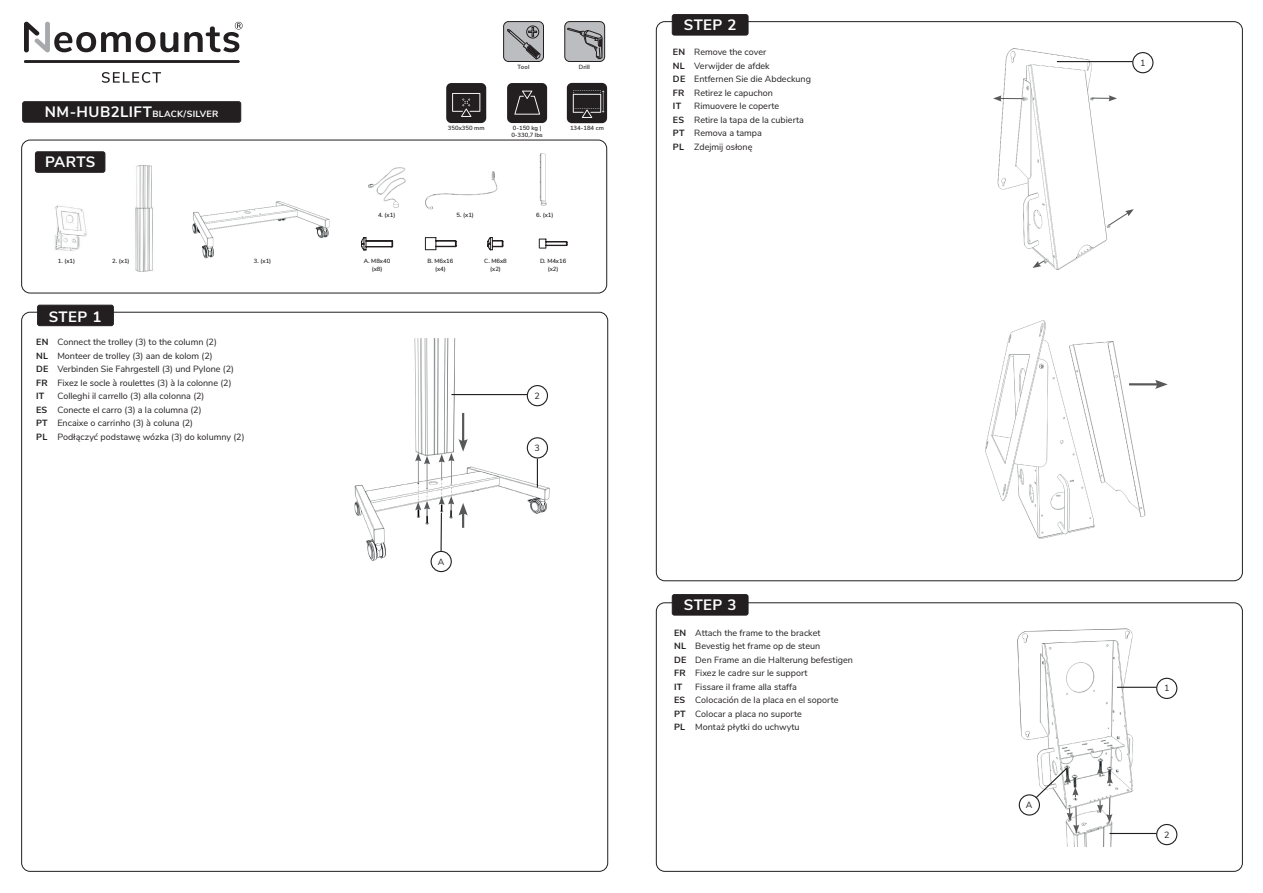
<style>
.page{position:relative;width:1263px;height:893px;background:#fff}
.page>*{position:absolute;margin:0;border:0;box-sizing:border-box;transform-origin:0 0}
.t1{font:700 15px "Nunito Sans";letter-spacing:.03em;color:#fff}
.t2{font:9px/13.5px "Nunito Sans";color:#231f20}
.t3{font:700 9px/13.5px "Nunito Sans";letter-spacing:.03em;color:#231f20}
.t4{font:700 9px "Nunito Sans";letter-spacing:.03em;color:#fff}
.t5{font:600 6px/7.2px "Nunito Sans";color:#231f20;text-align:center}
.s1{font-size:15px}
</style>
<div class="page">
<div style="left:656px;top:602px;width:587px;height:270px;border:1px solid #231f20;border-radius:9px"></div>
<div style="left:672px;top:595px;width:76px;height:20px;background:#231f20;border-radius:2px"></div>
<div style="left:672px;top:594px;width:76px;height:21px;border:1px solid #231f20;border-radius:2px"></div>
<div style="left:672px;top:15px;width:76px;height:20px;background:#231f20;border-radius:2px"></div>
<div style="left:672px;top:14px;width:76px;height:21px;border:1px solid #231f20;border-radius:2px"></div>
<div style="left:38px;top:305px;width:75px;height:21px;background:#231f20;border-radius:2px"></div>
<div style="left:37px;top:305px;width:77px;height:21px;border:1px solid #231f20;border-radius:2px"></div>
<div style="left:23px;top:102px;width:218px;height:20px;background:#231f20;border-radius:2px"></div>
<div style="left:22px;top:101px;width:219px;height:22px;border:1px solid #231f20;border-radius:2px"></div>
<div style="left:21px;top:140px;width:586px;height:153px;border:1px solid #231f20;border-radius:9px"></div>
<svg style="left:184px;top:22px;width:59px;height:30px"></svg>
<svg style="left:24px;top:22px;width:154px;height:30px"></svg>
<svg style="left:102px;top:72px;width:59px;height:11px"></svg>
<svg style="left:24px;top:60px;width:216px;height:3px"></svg>
<div style="left:35px;top:152px;width:70px;height:20px;background:#231f20;border-radius:2px"></div>
<div style="left:35px;top:151px;width:70px;height:22px;border:1px solid #231f20;border-radius:2px"></div>
<div style="left:504px;top:22px;width:39px;height:39px;background:#bcbdc0;border-radius:5px"></div>
<div style="left:503px;top:21px;width:41px;height:41px;border:1px solid #231f20;border-radius:5px"></div>
<div style="left:526px;top:26px;width:13px;height:13px;border:1px solid #231f20;border-radius:50%"></div>
<svg style="left:507px;top:27px;width:34px;height:34px"></svg>
<div style="left:565px;top:21px;width:40px;height:41px;border:1px solid #231f20;border-radius:5px"></div>
<svg style="left:566px;top:21px;width:37px;height:41px;background:#9e9ea1"></svg>
<div style="left:507px;top:83px;width:40px;height:40px;background:#231f20;border-radius:5px"></div>
<svg style="left:514px;top:91px;width:26px;height:24px"></svg>
<div style="left:446px;top:83px;width:40px;height:40px;background:#231f20;border-radius:5px"></div>
<svg style="left:452px;top:93px;width:28px;height:24px"></svg>
<svg style="left:567px;top:83px;width:40px;height:40px;background:#373334"></svg>
<img style="left:55px;top:205px;width:32px;height:46px">
<img style="left:135px;top:165px;width:18px;height:107px">
<img style="left:192px;top:201px;width:138px;height:58px">
<img style="left:368px;top:167px;width:38px;height:41px">
<img style="left:425px;top:171px;width:73px;height:39px">
<img style="left:539px;top:153px;width:8px;height:53px">
<svg style="left:361px;top:238px;width:32px;height:12px"></svg>
<svg style="left:488px;top:237px;width:15px;height:13px"></svg>
<svg style="left:539px;top:239px;width:28px;height:10px"></svg>
<img style="left:354px;top:338px;width:196px;height:230px">
<hr style="left:462px;top:413px;width:2px;height:30px;background:#57585a">
<svg style="left:439px;top:439px;width:29px;height:89px"></svg>
<svg style="left:415px;top:453px;width:15px;height:63px"></svg>
<img style="left:997px;top:48px;width:157px;height:222px">
<svg style="left:1108px;top:209px;width:26px;height:17px"></svg>
<svg style="left:1092px;top:95px;width:25px;height:6px"></svg>
<svg style="left:1032px;top:260px;width:13px;height:8px"></svg>
<svg style="left:993px;top:95px;width:30px;height:7px"></svg>
<img style="left:985px;top:320px;width:171px;height:219px">
<img style="left:1017px;top:628px;width:161px;height:218px">
<hr style="left:440px;top:513px;width:2px;height:38px;background:#231f20">
<div style="left:431px;top:551px;width:21px;height:21px;border:1px solid #231f20;border-radius:50%"></div>
<hr style="left:452px;top:394px;width:75px;height:1px;background:#231f20">
<div style="left:527px;top:385px;width:21px;height:21px;border:1px solid #231f20;border-radius:50%"></div>
<svg style="left:537px;top:459px;width:1px;height:28px"></svg>
<div style="left:527px;top:437px;width:21px;height:21px;border:1px solid #231f20;border-radius:50%"></div>
<hr style="left:1057px;top:61px;width:75px;height:1px;background:#231f20">
<div style="left:1132px;top:52px;width:21px;height:21px;border:1px solid #231f20;border-radius:50%"></div>
<svg style="left:1155px;top:380px;width:13px;height:9px"></svg>
<hr style="left:1129px;top:383px;width:30px;height:2px;background:#57585a">
<hr style="left:1110px;top:833px;width:46px;height:1px;background:#231f20">
<div style="left:1156px;top:824px;width:21px;height:21px;border:1px solid #231f20;border-radius:50%"></div>
<hr style="left:1117px;top:687px;width:39px;height:1px;background:#231f20">
<div style="left:1156px;top:678px;width:21px;height:21px;border:1px solid #231f20;border-radius:50%"></div>
<div style="left:1019px;top:794px;width:21px;height:22px;border:1px solid #231f20;border-radius:50%"></div>
<svg style="left:1097px;top:766px;width:16px;height:19px"></svg>
<svg style="left:1067px;top:806px;width:12px;height:27px"></svg>
<svg style="left:1097px;top:797px;width:15px;height:25px"></svg>
<svg style="left:1035px;top:766px;width:43px;height:34px"></svg>
<svg style="left:425px;top:237px;width:31px;height:13px"></svg>
<p class="t4" style="left:45px;top:108px;width:175px"><span class="s1">NM-HUB2LIFT</span>BLACK/SILVER</p>
<h1 class="t1" style="left:45px;top:151px;width:52px">PARTS</h1>
<p class="t5" style="left:58px;top:257px;width:19px">1. (x1)</p>
<p class="t5" style="left:112px;top:257px;width:19px">2. (x1)</p>
<p class="t5" style="left:254px;top:257px;width:19px">3. (x1)</p>
<h1 class="t1" style="left:49px;top:306px;width:54px">STEP 1</h1>
<p class="t3" style="left:36px;top:335px;width:14px">EN<br>NL<br>DE<br>FR<br>IT<br>ES<br>PT<br>PL</p>
<p class="t2" style="left:57px;top:335px;width:189px">Connect the trolley (3) to the column (2)<br>Monteer de trolley (3) aan de kolom (2)<br>Verbinden Sie Fahrgestell (3) und Pylone (2)<br>Fixez le socle à roulettes (3) à la colonne (2)<br>Colleghi il carrello (3) alla colonna (2)<br>Conecte el carro (3) a la columna (2)<br>Encaixe o carrinho (3) à coluna (2)<br>Podłączyć podstawę wózka (3) do kolumny (2)</p>
<h1 class="t1" style="left:684px;top:14px;width:54px">STEP 2</h1>
<p class="t3" style="left:673px;top:45px;width:14px">EN<br>NL<br>DE<br>FR<br>IT<br>ES<br>PT<br>PL</p>
<p class="t2" style="left:694px;top:45px;width:118px">Remove the cover<br>Verwijder de afdek<br>Entfernen Sie die Abdeckung<br>Retirez le capuchon<br>Rimuovere le coperte<br>Retire la tapa de la cubierta<br>Remova a tampa<br>Zdejmij osłonę</p>
<p class="t5" style="left:516px;top:63px;width:18px">PTencil</p>
<p class="t5" style="left:521px;top:63px;width:10px">ool</p>
<p class="t5" style="left:575px;top:63px;width:16px">PDrill</p>
<p class="t5" style="left:579px;top:63px;width:14px">encil</p>
<p class="t5" style="left:685px;top:63px;width:39px">Tape measure</p>
<p class="t5" style="left:448px;top:123px;width:38px">350x350 mm</p>
<p class="t5" style="left:570px;top:123px;width:35px">134-184 cm</p>
<p class="t5" style="left:511px;top:123px;width:33px;text-align:left">0-150 kg |<br>0-330,7 lbs</p>
<p class="t5" style="left:378px;top:211px;width:19px">4. (x1)</p>
<p class="t5" style="left:457px;top:211px;width:19px">5. (x1)</p>
<p class="t5" style="left:536px;top:211px;width:19px">6. (x1)</p>
<p class="t5" style="left:364px;top:257px;width:28px">A. M8x40 (x8)</p>
<p class="t5" style="left:427px;top:257px;width:28px">B. M6x16 (x4)</p>
<p class="t5" style="left:484px;top:257px;width:24px">C. M6x8 (x2)</p>
<p class="t5" style="left:540px;top:257px;width:28px">D. M4x16 (x2)</p>
<p class="t2" style="left:535px;top:388px;width:7px">2</p>
<p class="t2" style="left:438px;top:554px;width:8px">A</p>
<p class="t2" style="left:535px;top:440px;width:7px">3</p>
<h1 class="t1" style="left:684px;top:594px;width:54px">STEP 3</h1>
<p class="t3" style="left:674px;top:625px;width:14px">EN<br>NL<br>DE<br>FR<br>IT<br>ES<br>PT<br>PL</p>
<p class="t2" style="left:695px;top:625px;width:159px">Attach the frame to the bracket<br>Bevestig het frame op de steun<br>Den Frame an die Halterung befestigen<br>Fixez le cadre sur le support<br>Fissare il frame alla staffa<br>Colocación de la placa en el soporte<br>Colocar a placa no suporte<br>Montaż płytki do uchwytu</p>
<p class="t2" style="left:1140px;top:55px;width:7px">1</p>
<p class="t2" style="left:1026px;top:798px;width:8px">A</p>
<p class="t2" style="left:1164px;top:681px;width:7px">1</p>
<p class="t2" style="left:1164px;top:827px;width:7px">2</p>
</div>
